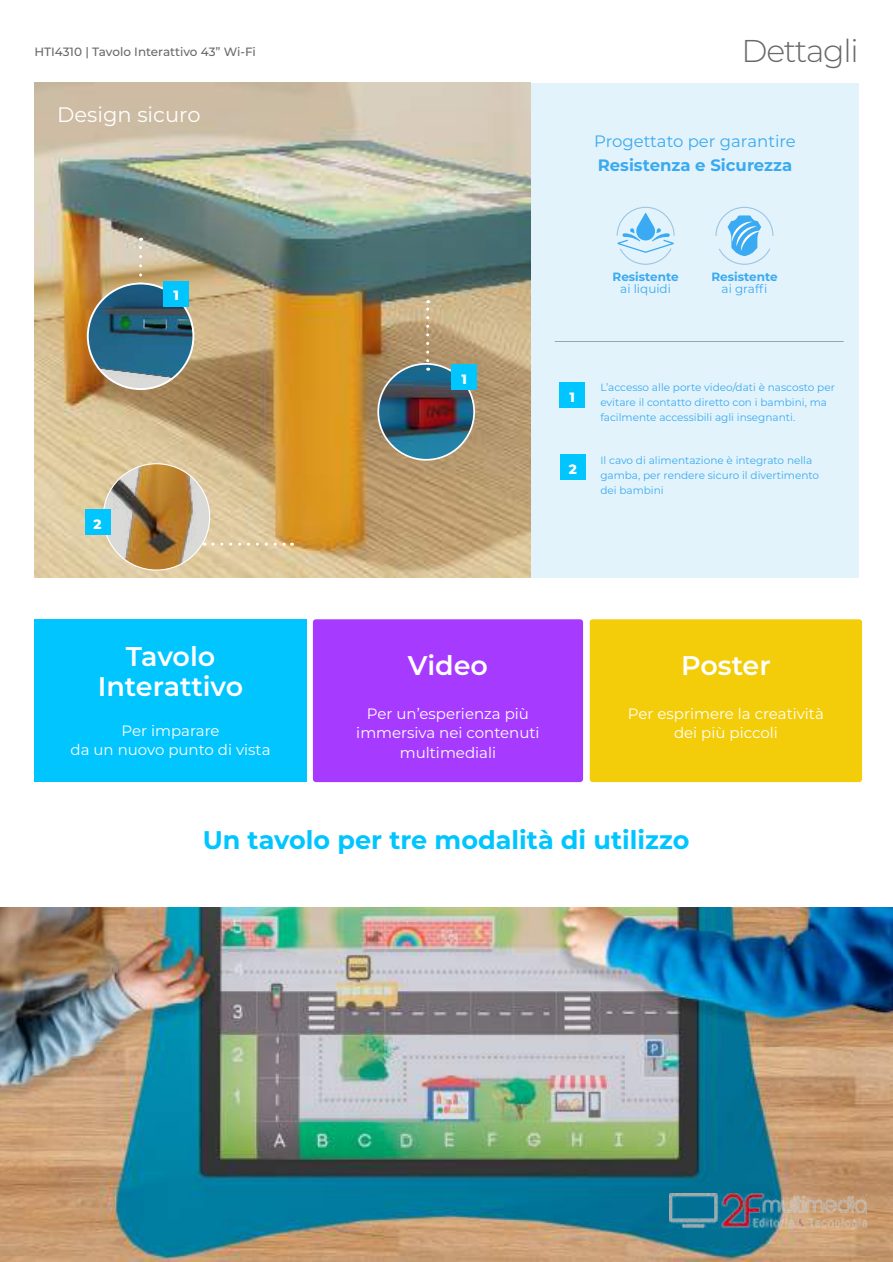
<style>
.page{position:relative;width:893px;height:1262px;background:#fff}
.page>*{position:absolute;margin:0;border:0;box-sizing:border-box;transform-origin:0 0}
.t1{font:300 31.5px "Montserrat";letter-spacing:-.04em;color:#696868}
.t2{font:600 27px/30px "Montserrat";color:#fff;text-align:center}
.t3{font:700 25.5px "Montserrat";color:#01c5ff}
.t4{font:21px "Montserrat";color:#fff}
.t5{font:16.5px "Montserrat";color:#3aaaf0}
.t6{font:700 16.5px "Montserrat";color:#3aaaf0}
.t7{font:15px/19.5px "Montserrat";color:#fff;text-align:center}
.t8{font:800 13.5px "Montserrat";color:#fff}
.t9{font:500 12px "Montserrat";color:#696868}
.t10{font:700 12px "Montserrat";color:#3aaaf0}
.t11{font:12px "Montserrat";color:#3aaaf0}
.t12{font:10.5px/15px "Montserrat";color:#3aaaf0}
</style>
<div class="page">
<div style="left:530px;top:83px;width:328px;height:494px;background:#e3f3fc"></div>
<div style="left:34px;top:619px;width:273px;height:163px;background:#01c5ff"></div>
<div style="left:313px;top:619px;width:270px;height:163px;background:#a63bff;border-radius:3px"></div>
<div style="left:589px;top:619px;width:273px;height:163px;background:#f3cd0a;border-radius:3px"></div>
<img style="left:0;top:908px;width:892px;height:353px">
<img style="left:34px;top:83px;width:496px;height:494px">
<img style="left:378px;top:364px;width:96px;height:96px;border-radius:48px">
<div style="left:377px;top:363px;width:98px;height:97px;border:2px solid #fff;border-radius:50%"></div>
<img style="left:103px;top:464px;width:107px;height:106px;border-radius:53px">
<svg style="left:426px;top:300px;width:3px;height:61px"></svg>
<svg style="left:139px;top:238px;width:3px;height:44px"></svg>
<svg style="left:213px;top:542px;width:79px;height:3px"></svg>
<img style="left:88px;top:283px;width:105px;height:106px;border-radius:53px">
<div style="left:87px;top:282px;width:107px;height:108px;border:2px solid #fff;border-radius:50%"></div>
<hr style="left:554px;top:341px;width:289px;height:1px;background:#5f5f5f">
<svg style="left:163px;top:281px;width:26px;height:26px"></svg>
<svg style="left:559px;top:382px;width:26px;height:26px"></svg>
<svg style="left:451px;top:364px;width:26px;height:26px"></svg>
<svg style="left:85px;top:509px;width:25px;height:26px"></svg>
<svg style="left:560px;top:454px;width:25px;height:26px"></svg>
<svg style="left:715px;top:206px;width:59px;height:59px"></svg>
<svg style="left:616px;top:206px;width:59px;height:59px"></svg>
<img style="left:669px;top:1193px;width:197px;height:35px">
<p class="t9" style="left:34px;top:43px;width:223px">HTI4310 | Tavolo Interattivo 43” Wi-Fi</p>
<h3 class="t4" style="left:57px;top:100px;width:145px">Design sicuro</h3>
<p class="t8" style="left:173px;top:286px;width:7px">1</p>
<p class="t8" style="left:93px;top:514px;width:10px">2</p>
<h2 class="t2" style="left:98px;top:640px;width:147px">Tavolo<br>Interattivo</h2>
<h3 class="t7" style="left:70px;top:720px;width:201px">Per imparare<br>da un nuovo punto di vista</h3>
<h1 class="t1" style="left:741px;top:30px;width:118px">Dettagli</h1>
<h3 class="t5" style="left:594px;top:130px;width:203px">Progettato per garantire</h3>
<h3 class="t6" style="left:597px;top:153px;width:196px">Resistenza e Sicurezza</h3>
<p class="t8" style="left:461px;top:369px;width:7px">1</p>
<p class="t10" style="left:612px;top:268px;width:68px">Resistente</p>
<p class="t11" style="left:620px;top:281px;width:52px">ai liquidi</p>
<p class="t10" style="left:711px;top:268px;width:68px">Resistente</p>
<p class="t11" style="left:721px;top:281px;width:47px">ai graffi</p>
<p class="t8" style="left:569px;top:387px;width:7px">1</p>
<p class="t8" style="left:568px;top:459px;width:10px">2</p>
<p class="t12" style="left:600px;top:380px;width:236px">L’accesso alle porte video/dati è nascosto per evitare il contatto diretto con i bambini, ma facilmente accessibili agli insegnanti.</p>
<p class="t12" style="left:600px;top:453px;width:220px">Il cavo di alimentazione è integrato nella gamba, per rendere sicuro il divertimento dei bambini</p>
<h2 class="t2" style="left:408px;top:649px;width:81px">Video</h2>
<h2 class="t2" style="left:681px;top:649px;width:91px">Poster</h2>
<h3 class="t7" style="left:356px;top:703px;width:185px">Per un’esperienza più immersiva nei contenuti multimediali</h3>
<h3 class="t7" style="left:628px;top:703px;width:197px">Per esprimere la creatività dei più piccoli</h3>
<h3 class="t3" style="left:203px;top:822px;width:488px">Un tavolo per tre modalità di utilizzo</h3>
</div>
